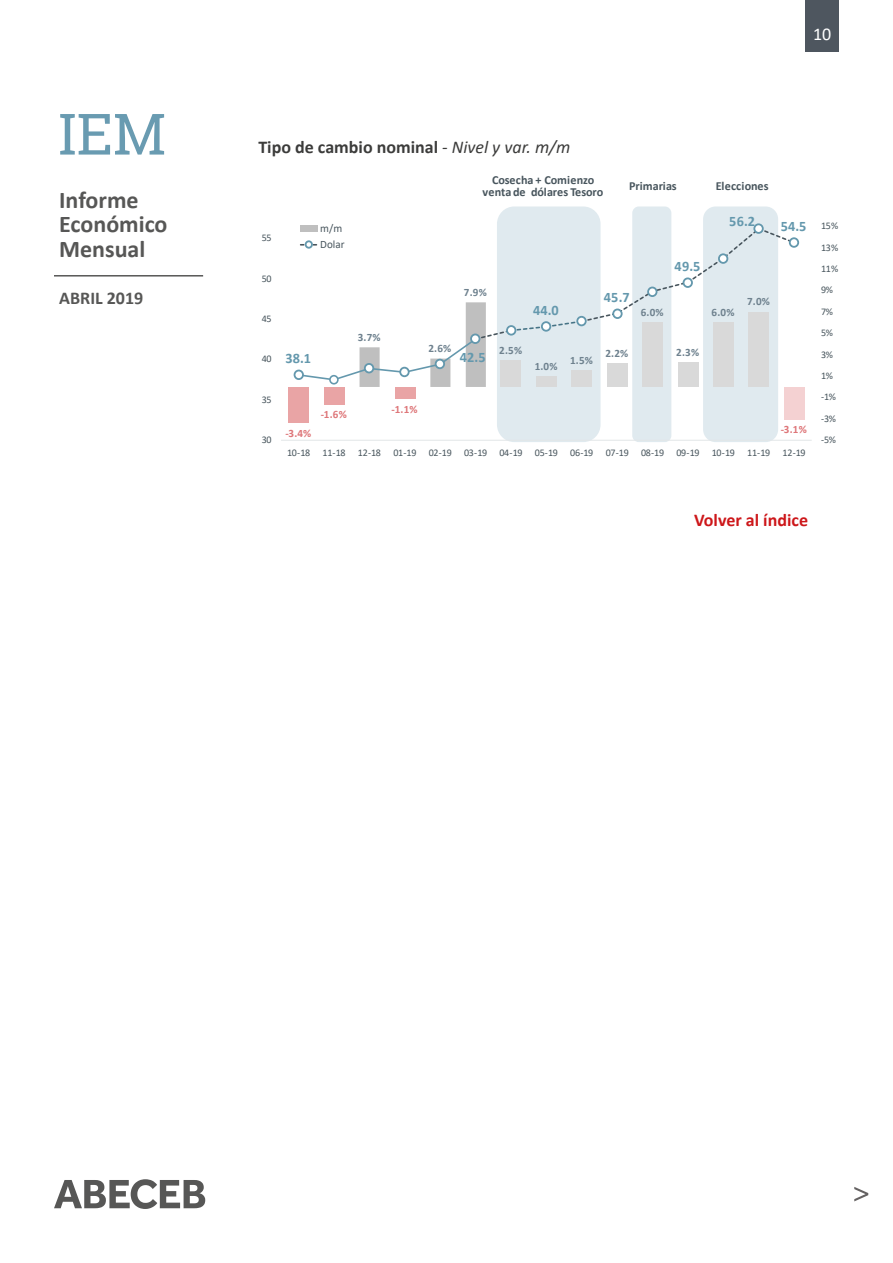
<style>
.page{position:relative;width:893px;height:1263px;background:#fff}
.page>*{position:absolute;margin:0;border:0;box-sizing:border-box;transform-origin:0 0}
.t1{font:57px "Roboto Slab";color:#699bb1}
.t2{font:700 24px/24.6px "Calibri";color:#575756}
.t3{font:700 18px "Calibri";color:#3c3c3b}
.t4{font:700 18px "Calibri";color:#cd171a}
.t5{font:700 18px "Calibri";color:#575756}
.t6{font:18px "Calibri";color:#fff}
.t7{font:700 14.4px "Calibri";letter-spacing:.01em;color:#6498ad}
.t8{font:700 12.3px/12.3px "Calibri";letter-spacing:-.005em;color:#48555d;text-align:center}
.t9{font:700 12.3px "Calibri";letter-spacing:.015em;color:#48555d}
.t10{font:700 11.25px "Calibri";color:#6e818e}
.t11{font:700 11.25px "Calibri";color:#de7679}
.t12{font:11.25px/16.4px "Calibri";color:#48555d}
.t13{font:10.2px "Calibri";letter-spacing:-.035em;color:#48555d}
.s1{font-weight:400;font-style:italic}
</style>
<div class="page">
<svg style="left:854px;top:1187px;width:14px;height:14px"></svg>
<svg style="left:54px;top:1179px;width:151px;height:30px"></svg>
<hr style="left:54px;top:275px;width:149px;height:2px;background:#575756">
<div style="left:805px;top:0;width:34px;height:51px;background:#4e565f"></div>
<div style="left:632px;top:206px;width:39px;height:236px;background:#e0eaef;border-radius:7px"></div>
<div style="left:703px;top:206px;width:75px;height:236px;background:#e0eaef;border-radius:13px"></div>
<div style="left:497px;top:206px;width:104px;height:236px;background:#e0eaef;border-radius:17px"></div>
<div style="left:289px;top:387px;width:20px;height:36px;background:#e9a4a5"></div>
<div style="left:324px;top:387px;width:20px;height:17px;background:#e9a4a5"></div>
<div style="left:395px;top:387px;width:20px;height:12px;background:#e9a4a5"></div>
<div style="left:784px;top:387px;width:20px;height:33px;background:#f4d1d2"></div>
<hr style="left:281px;top:440px;width:531px;height:1px;background:#e2e6e8">
<div style="left:294px;top:370px;width:10px;height:10px;border:2px solid #6498ad;border-radius:50%"></div>
<div style="left:753px;top:223px;width:11px;height:11px;border:2px solid #6498ad;border-radius:50%"></div>
<div style="left:789px;top:237px;width:10px;height:11px;border:2px solid #6498ad;border-radius:50%"></div>
<div style="left:300px;top:225px;width:18px;height:7px;background:#bfbfbf"></div>
<svg style="left:297px;top:227px;width:499px;height:160px"></svg>
<div style="left:306px;top:241px;width:6px;height:7px;background:#fff;border-radius:50%"></div>
<div style="left:305px;top:240px;width:8px;height:9px;border:2px solid #6498ad;border-radius:50%"></div>
<div style="left:699px;top:175px;width:88px;height:25px;border:1px solid #fff;border-radius:4px"></div>
<h1 class="t1" style="left:58px;top:95px;width:109px">IEM</h1>
<h2 class="t2" style="left:59px;top:187px;width:110px">Informe<br>Económico<br>Mensual</h2>
<h3 class="t5" style="left:59px;top:285px;width:86px">ABRIL 2019</h3>
<h3 class="t6" style="left:813px;top:22px;width:20px">10</h3>
<h3 class="t3" style="left:258px;top:134px;width:314px">Tipo de cambio nominal <span class="s1">- Nivel y var. m/m</span></h3>
<p class="t13" style="left:262px;top:231px;width:11px">55</p>
<p class="t13" style="left:262px;top:271px;width:11px">50</p>
<p class="t13" style="left:262px;top:312px;width:11px">45</p>
<p class="t13" style="left:262px;top:352px;width:11px">40</p>
<p class="t13" style="left:262px;top:392px;width:11px">35</p>
<p class="t13" style="left:262px;top:433px;width:11px">30</p>
<p class="t12" style="left:320px;top:220px;width:26px">m/m<br>Dolar</p>
<p class="t10" style="left:358px;top:329px;width:24px">3.7%</p>
<p class="t8" style="left:483px;top:173px;width:122px">Cosecha + Comienzo venta de dólares Tesoro</p>
<p class="t8" style="left:629px;top:180px;width:49px">Primarias</p>
<p class="t9" style="left:716px;top:177px;width:54px">Elecciones</p>
<p class="t10" style="left:464px;top:284px;width:24px">7.9%</p>
<h3 class="t7" style="left:533px;top:300px;width:27px">44.0</h3>
<h3 class="t7" style="left:729px;top:211px;width:27px">56.2</h3>
<h3 class="t7" style="left:604px;top:287px;width:27px">45.7</h3>
<h3 class="t7" style="left:675px;top:256px;width:27px">49.5</h3>
<p class="t10" style="left:641px;top:304px;width:24px">6.0%</p>
<p class="t10" style="left:712px;top:304px;width:24px">6.0%</p>
<p class="t10" style="left:747px;top:294px;width:24px">7.0%</p>
<p class="t10" style="left:428px;top:341px;width:24px">2.6%</p>
<h3 class="t7" style="left:285px;top:348px;width:27px">38.1</h3>
<h3 class="t7" style="left:460px;top:347px;width:27px">42.5</h3>
<p class="t10" style="left:499px;top:342px;width:24px">2.5%</p>
<p class="t10" style="left:535px;top:358px;width:24px">1.0%</p>
<p class="t10" style="left:570px;top:353px;width:24px">1.5%</p>
<p class="t10" style="left:605px;top:345px;width:24px">2.2%</p>
<p class="t10" style="left:676px;top:344px;width:24px">2.3%</p>
<h3 class="t7" style="left:781px;top:216px;width:27px">54.5</h3>
<p class="t11" style="left:285px;top:425px;width:28px">-3.4%</p>
<p class="t11" style="left:321px;top:406px;width:28px">-1.6%</p>
<p class="t11" style="left:391px;top:401px;width:28px">-1.1%</p>
<p class="t11" style="left:781px;top:422px;width:28px">-3.1%</p>
<p class="t13" style="left:287px;top:446px;width:520px">10-18 11-18 12-18 01-19 02-19 03-19 04-19 05-19 06-19 07-19 08-19 09-19 10-19 11-19 12-19</p>
<p class="t13" style="left:821px;top:219px;width:19px">15%</p>
<p class="t13" style="left:821px;top:240px;width:19px">13%</p>
<p class="t13" style="left:821px;top:262px;width:19px">11%</p>
<p class="t13" style="left:821px;top:283px;width:13px">9%</p>
<p class="t13" style="left:821px;top:304px;width:13px">7%</p>
<p class="t13" style="left:821px;top:326px;width:13px">5%</p>
<p class="t13" style="left:821px;top:347px;width:13px">3%</p>
<p class="t13" style="left:821px;top:369px;width:13px">1%</p>
<p class="t13" style="left:821px;top:390px;width:17px">-1%</p>
<p class="t13" style="left:821px;top:411px;width:17px">-3%</p>
<p class="t13" style="left:821px;top:433px;width:17px">-5%</p>
<h3 class="t4" style="left:694px;top:507px;width:115px">Volver al índice</h3>
</div>
